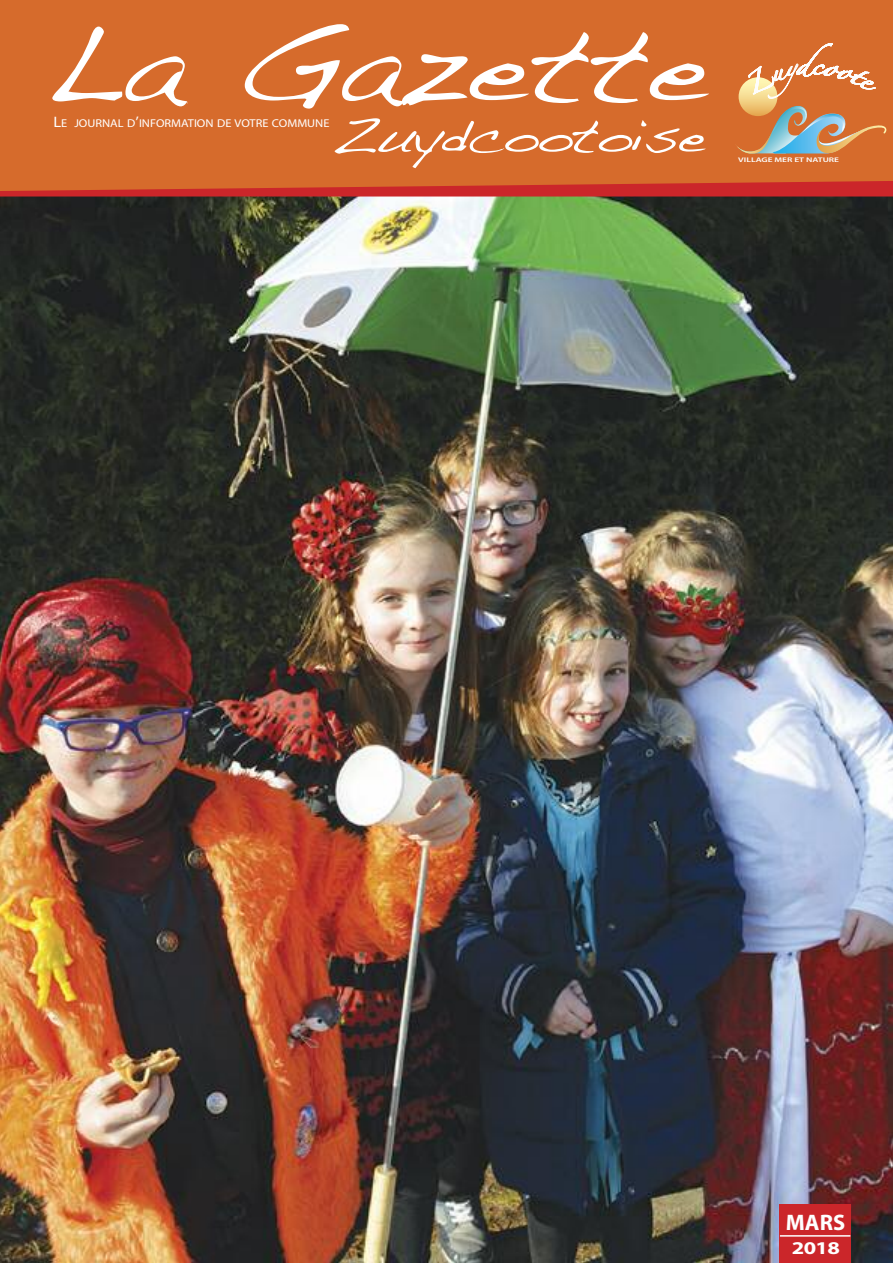
<style>
.page{position:relative;width:893px;height:1263px;background:#fff}
.page>*{position:absolute;margin:0;border:0;box-sizing:border-box;transform-origin:0 0}
.t1{font:105px "Handwriting Dakota";color:#fff;scale:1.2 1}
.t2{font:48px "Handwriting Dakota";letter-spacing:-.02em;color:#fff;scale:1.18 1}
.t3{font:700 22.5px "Myriad";color:#fff}
.t4{font:700 18px "Myriad";color:#fff;scale:1.25 1}
.t5{font:11.4px "Myriad";color:#fff;scale:1.09 1}
.t6{font:600 6.75px "Myriad Pro";color:#fefefe;scale:1.4 1}
.s1{font-size:15.15px}
</style>
<div class="page">
<img style="left:0;top:197px;width:893px;height:1066px">
<div style="left:0;top:0;width:893px;height:191px;background:#d66b2c"></div>
<svg style="left:0;top:181px;width:893px;height:16px"></svg>
<div style="left:779px;top:1205px;width:72px;height:58px;background:#cb262a"></div>
<hr style="left:780px;top:1235px;width:70px;height:1px;background:#fff">
<svg style="left:737px;top:77px;width:150px;height:77px"></svg>
<h1 class="t1" style="left:43px;top:3px;width:557px">La Gazette</h1>
<p class="t5" style="left:54px;top:119px;width:255px"><span class="s1">L</span>E JOURNAL D<span class="s1">’</span>INFORMATION DE VOTRE COMMUNE</p>
<h2 class="t2" style="left:330px;top:107px;width:320px">Zuydcootoise</h2>
<p class="t6" style="left:738px;top:157px;width:74px">VILLAGE MER ET NATURE</p>
<h3 class="t3" style="left:786px;top:1214px;width:61px">MARS</h3>
<h3 class="t4" style="left:792px;top:1241px;width:40px">2018</h3>
</div>
